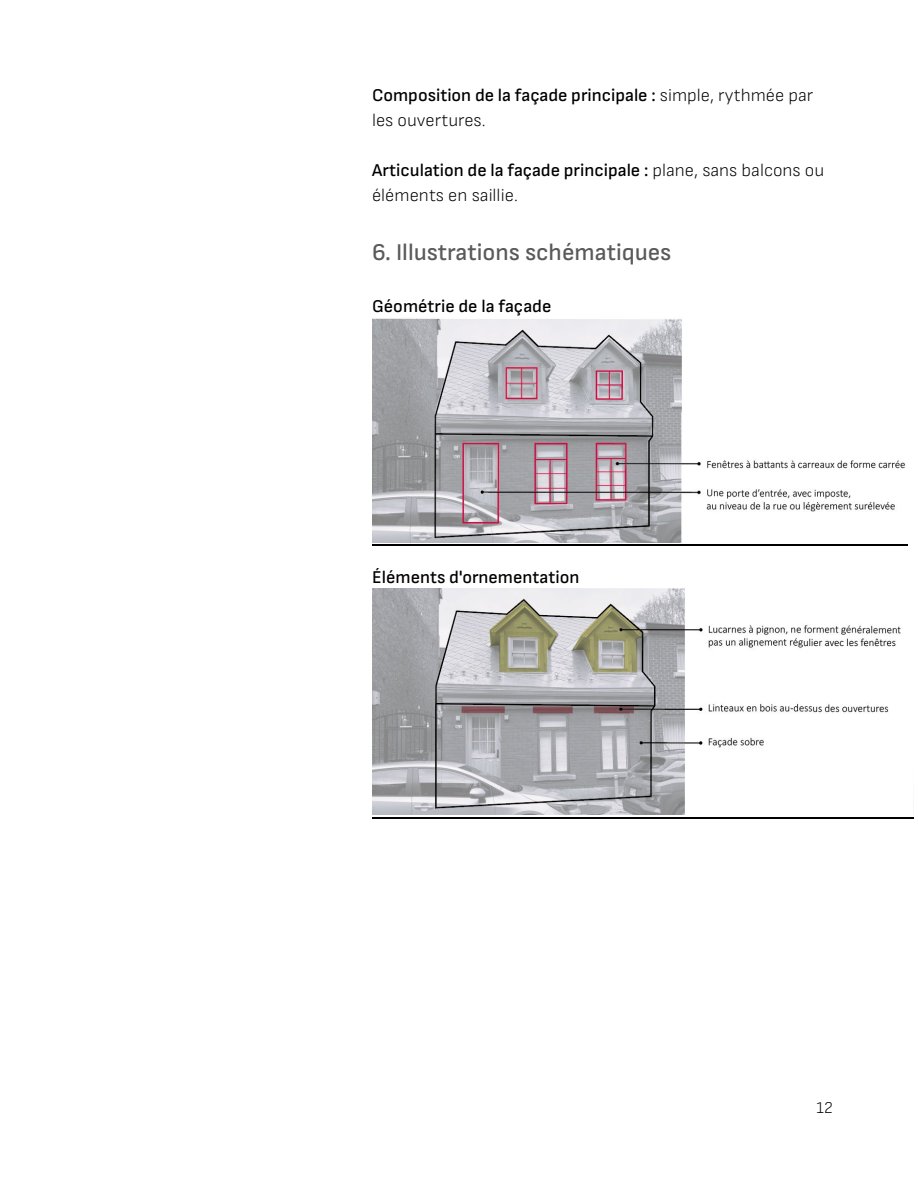
<style>
.page{position:relative;width:918px;height:1188px;background:#fff}
.page>*{position:absolute;margin:0;border:0;box-sizing:border-box;transform-origin:0 0}
.t1{font:500 24px "Sofia Sans";color:#5a5a5a}
.t2{font:500 18px/24.9px "Sofia Sans";color:#000}
.t3{font:300 18px/24.9px "Sofia Sans";color:#000}
.t4{font:300 16.5px "Sofia Sans";color:#000}
.s1{font-weight:300}
.s2{font-weight:500}
</style>
<div class="page">
<hr style="left:372px;top:544px;width:536px;height:1px;background:#000">
<hr style="left:372px;top:818px;width:541px;height:1px;background:#000">
<img style="left:372px;top:318px;width:533px;height:224px">
<img style="left:372px;top:588px;width:529px;height:227px">
<p class="t2" style="left:372px;top:83px;width:443px">Composition de la façade principale : <span class="s1">simple, rythmée par les ouvertures.</span></p>
<p class="t3" style="left:372px;top:157px;width:454px"><span class="s2">Articulation de la façade principale :</span> plane, sans balcons ou éléments en saillie.</p>
<p class="t1" style="left:372px;top:238px;width:301px">6. Illustrations schématiques</p>
<p class="t2" style="left:372px;top:293px;width:181px">Géométrie de la façade</p>
<p class="t2" style="left:372px;top:565px;width:209px">Éléments d'ornementation</p>
<p class="t4" style="left:816px;top:1099px;width:18px">12</p>
</div>
